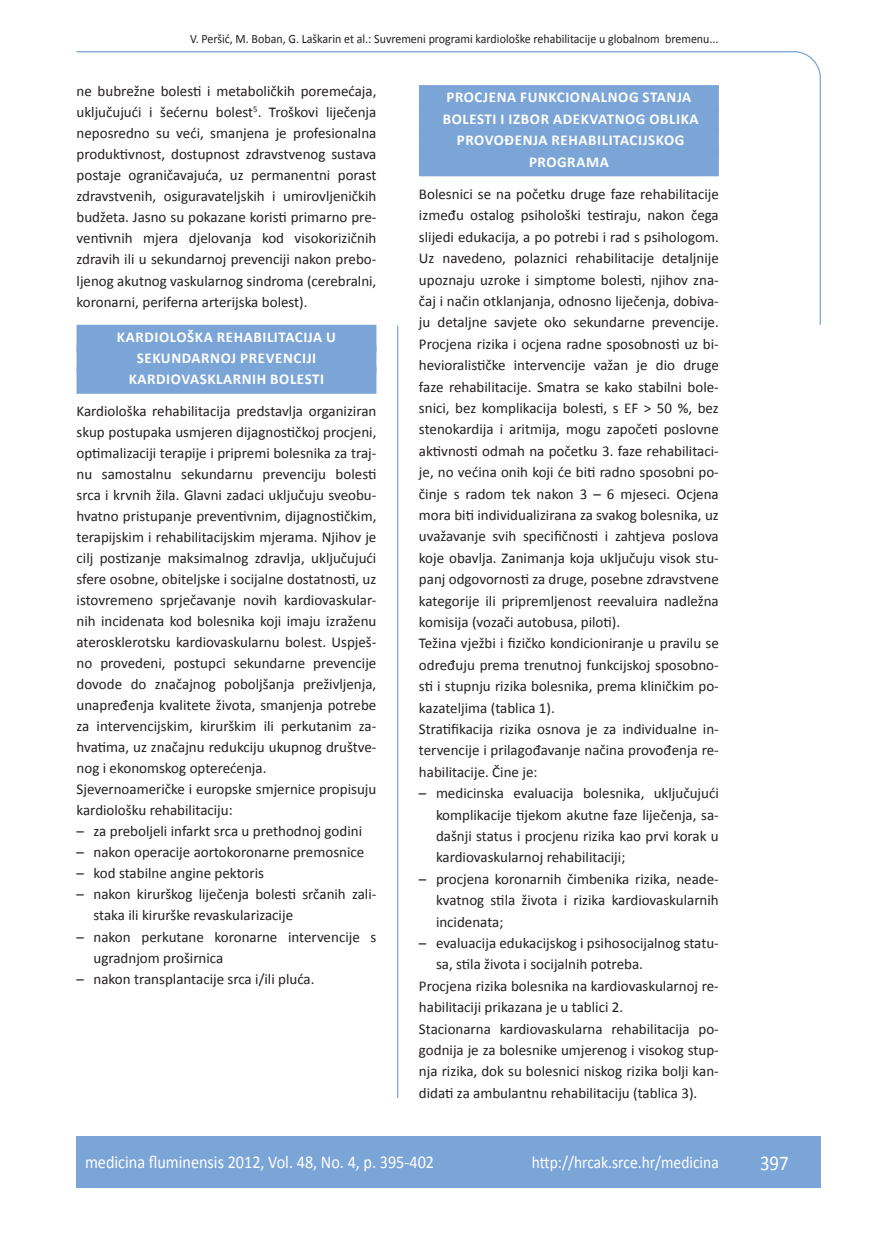
<style>
.page{position:relative;width:872px;height:1234px;background:#fff}
.page>*{position:absolute;margin:0;border:0;box-sizing:border-box;transform-origin:0 0}
.t1{font:21px "Calibri";color:#fff;scale:.9 1}
.t2{font:18px "Calibri";color:#fff;scale:.9 1}
.t3{font:17.25px "Calibri";color:#fff;scale:.9 1}
.osnovni_tekst{font:15px/21.5px "Calibri";color:#231f20;text-align:justify}
.naslov_ruler{font:700 15px "Calibri";letter-spacing:.04em;color:#fff}
.glava{font:12.75px "Calibri";color:#231f20;scale:.94 1}
</style>
<div class="page">
<svg style="left:76px;top:51px;width:745px;height:275px"></svg>
<hr style="left:397px;top:325px;width:1px;height:772px;background:#7ca5d7">
<div style="left:77px;top:1135px;width:744px;height:51px;background:#7ca5d7"></div>
<div style="left:77px;top:325px;width:299px;height:27px;background:#7ca5d7"></div>
<div style="left:77px;top:346px;width:299px;height:27px;background:#7ca5d7"></div>
<div style="left:77px;top:367px;width:299px;height:27px;background:#7ca5d7"></div>
<div style="left:419px;top:85px;width:300px;height:27px;background:#7ca5d7"></div>
<div style="left:419px;top:106px;width:300px;height:27px;background:#7ca5d7"></div>
<div style="left:419px;top:128px;width:300px;height:27px;background:#7ca5d7"></div>
<div style="left:419px;top:149px;width:300px;height:27px;background:#7ca5d7"></div>
<p class="glava" style="left:190px;top:30px;width:563px">V. Peršić, M. Boban, G. Laškarin et al.: Suvremeni programi kardiološke rehabilitacije u globalnom bremenu...</p>
<p class="osnovni_tekst" style="left:77px;top:80px;width:301px;line-height:21px">ne bubrežne bolesti i metaboličkih poremećaja, uključujući i šećernu bolest<sup>5</sup>. Troškovi liječenja neposredno su veći, smanjena je profesionalna produktivnost, dostupnost zdravstvenog sustava postaje ograničavajuća, uz permanentni porast zdravstvenih, osiguravateljskih i umirovljeničkih budžeta. Jasno su pokazane koristi primarno pre&shy;ventivnih mjera djelovanja kod visokorizičnih zdravih ili u sekundarnoj prevenciji nakon prebo&shy;ljenog akutnog vaskularnog sindroma (cerebralni, koronarni, periferna arterijska bolest).</p>
<p class="naslov_ruler" style="left:117px;top:328px;width:221px">KARDIOLOŠKA REHABILITACIJA U</p>
<p class="naslov_ruler" style="left:137px;top:349px;width:181px">SEKUNDARNOJ PREVENCIJI</p>
<p class="naslov_ruler" style="left:129px;top:370px;width:197px">KARDIOVASKLARNIH BOLESTI</p>
<p class="osnovni_tekst" style="left:77px;top:400px;width:301px;line-height:21px">Kardiološka rehabilitacija predstavlja organiziran skup postupaka usmjeren dijagnostičkoj procjeni, optimalizaciji terapije i pripremi bolesnika za traj&shy;nu samostalnu sekundarnu prevenciju bolesti srca i krvnih žila. Glavni zadaci uključuju sveobu&shy;hvatno pristupanje preventivnim, dijagnostičkim, terapijskim i rehabilitacijskim mjerama. Njihov je cilj postizanje maksimalnog zdravlja, uključujući sfere osobne, obiteljske i socijalne dostatnosti, uz istovremeno sprječavanje novih kardiovaskular&shy;nih incidenata kod bolesnika koji imaju izraženu aterosklerotsku kardiovaskularnu bolest. Uspješ&shy;no provedeni, postupci sekundarne prevencije dovode do značajnog poboljšanja preživljenja, unapređenja kvalitete života, smanjenja potrebe za intervencijskim, kirurškim ili perkutanim za&shy;hvatima, uz značajnu redukciju ukupnog društve&shy;nog i ekonomskog opterećenja.</p>
<p class="osnovni_tekst" style="left:77px;top:778px;width:301px;line-height:21px">Sjevernoameričke i europske smjernice propisuju kardiološku rehabilitaciju:</p>
<p class="osnovni_tekst" style="left:77px;top:819px;width:287px">– za preboljeli infarkt srca u prethodnoj godini</p>
<p class="osnovni_tekst" style="left:77px;top:840px;width:289px">– nakon operacije aortokoronarne premosnice</p>
<p class="osnovni_tekst" style="left:77px;top:861px;width:189px">– kod stabilne angine pektoris</p>
<p class="osnovni_tekst" style="left:94px;top:883px;width:284px;line-height:21px;text-indent:-17px">– nakon kirurškog liječenja bolesti srčanih zali&shy;staka ili kirurške revaskularizacije</p>
<p class="osnovni_tekst" style="left:94px;top:925px;width:284px;line-height:21px;text-indent:-17px">– nakon perkutane koronarne intervencije s ugradnjom proširnica</p>
<p class="osnovni_tekst" style="left:77px;top:966px;width:239px">– nakon transplantacije srca i/ili pluća.</p>
<p class="naslov_ruler" style="left:446px;top:88px;width:246px">PROCJENA FUNKCIONALNOG STANJA</p>
<p class="naslov_ruler" style="left:442px;top:109px;width:257px">BOLESTI I IZBOR ADEKVATNOG OBLIKA</p>
<p class="naslov_ruler" style="left:457px;top:131px;width:229px">PROVOĐENJA REHABILITACIJSKOG</p>
<p class="naslov_ruler" style="left:529px;top:152px;width:81px">PROGRAMA</p>
<p class="osnovni_tekst" style="left:419px;top:182px;width:301px">Bolesnici se na početku druge faze rehabilitacije između ostalog psihološki testiraju, nakon čega slijedi edukacija, a po potrebi i rad s psihologom.<br>Uz navedeno, polaznici rehabilitacije detaljnije upoznaju uzroke i simptome bolesti, njihov zna&shy;čaj i način otklanjanja, odnosno liječenja, dobiva&shy;ju detaljne savjete oko sekundarne prevencije.<br>Procjena rizika i ocjena radne sposobnosti uz bi&shy;hevioralističke intervencije važan je dio druge faze rehabilitacije. Smatra se kako stabilni bole&shy;snici, bez komplikacija bolesti, s EF &gt; 50 %, bez stenokardija i aritmija, mogu započeti poslovne aktivnosti odmah na početku 3. faze rehabilitaci&shy;je, no većina onih koji će biti radno sposobni po&shy;činje s radom tek nakon 3 – 6 mjeseci. Ocjena mora biti individualizirana za svakog bolesnika, uz uvažavanje svih specifičnosti i zahtjeva poslova koje obavlja. Zanimanja koja uključuju visok stu&shy;panj odgovornosti za druge, posebne zdravstvene kategorije ili pripremljenost reevaluira nadležna komisija (vozači autobusa, piloti).</p>
<p class="osnovni_tekst" style="left:419px;top:632px;width:301px">Težina vježbi i fizičko kondicioniranje u pravilu se određuju prema trenutnoj funkcijskoj sposobno&shy;sti i stupnju rizika bolesnika, prema kliničkim po&shy;kazateljima (tablica 1).</p>
<p class="osnovni_tekst" style="left:419px;top:717px;width:301px">Stratifikacija rizika osnova je za individualne in&shy;tervencije i prilagođavanje načina provođenja re&shy;habilitacije. Čine je:</p>
<p class="osnovni_tekst" style="left:436px;top:781px;width:284px;text-indent:-17px">– medicinska evaluacija bolesnika, uključujući komplikacije tijekom akutne faze liječenja, sa&shy;dašnji status i procjenu rizika kao prvi korak u kardiovaskularnoj rehabilitaciji;</p>
<p class="osnovni_tekst" style="left:436px;top:867px;width:284px;text-indent:-17px">– procjena koronarnih čimbenika rizika, neade&shy;kvatnog stila života i rizika kardiovaskularnih incidenata;</p>
<p class="osnovni_tekst" style="left:436px;top:931px;width:284px;text-indent:-17px">– evaluacija edukacijskog i psihosocijalnog statu&shy;sa, stila života i socijalnih potreba.</p>
<p class="osnovni_tekst" style="left:419px;top:974px;width:301px">Procjena rizika bolesnika na kardiovaskularnoj re&shy;habilitaciji prikazana je u tablici 2.</p>
<p class="osnovni_tekst" style="left:419px;top:1016px;width:301px">Stacionarna kardiovaskularna rehabilitacija po&shy;godnija je za bolesnike umjerenog i visokog stup&shy;nja rizika, dok su bolesnici niskog rizika bolji kan&shy;didati za ambulantnu rehabilitaciju (tablica 3).</p>
<p class="t2" style="left:85px;top:1150px;width:389px">medicina fluminensis 2012, Vol. 48, No. 4, p. 395-402</p>
<p class="t3" style="left:532px;top:1151px;width:209px">http://hrcak.srce.hr/medicina</p>
<p class="t1" style="left:760px;top:1149px;width:33px">397</p>
</div>
